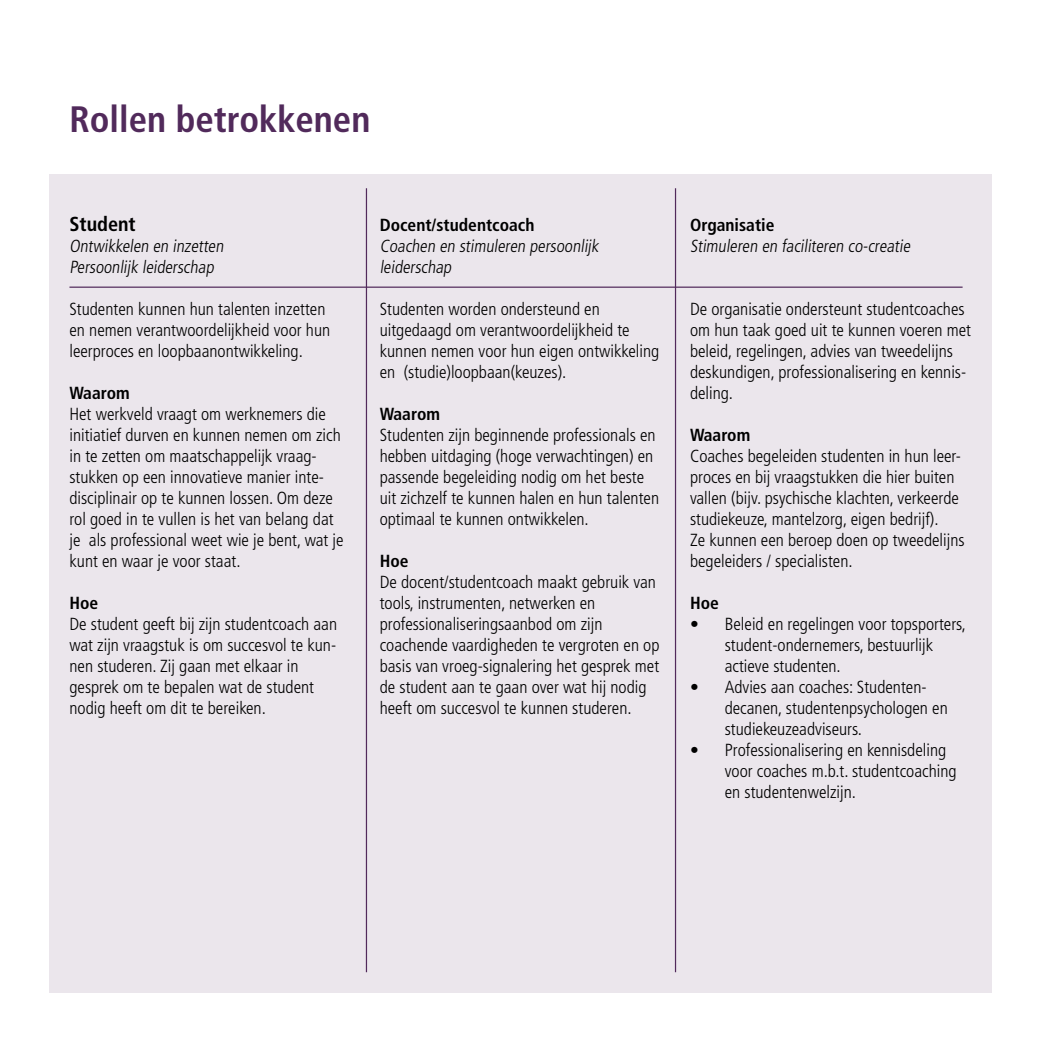
<style>
.page{position:relative;width:1042px;height:1042px;background:#fff}
.page>*{position:absolute;margin:0;border:0;box-sizing:border-box;transform-origin:0 0}
.t1{font:700 36.75px "Fontys Frutiger Cn";color:#512a5b}
.t2{font:700 20.3px "Fontys Frutiger Cn";color:#000}
.t3{font:300 17.5px/21px "Fontys Frutiger Cn";color:#000}
.t4{font:700 17.5px "Fontys Frutiger Cn";color:#000}
</style>
<div class="page">
<div style="left:50px;top:174px;width:942px;height:818px;background:#ebe6ec"></div>
<hr style="left:69px;top:286px;width:893px;height:2px;background:#512a5b">
<hr style="left:366px;top:188px;width:1px;height:784px;background:#512a5b">
<hr style="left:675px;top:188px;width:1px;height:784px;background:#512a5b">
<h1 class="t1" style="left:69px;top:97px;width:302px">Rollen betrokkenen</h1>
<p class="t2" style="left:69px;top:212px;width:68px">Student</p>
<p class="t3" style="left:69px;top:236px;width:158px">Ontwikkelen en inzetten<br>Persoonlijk leiderschap</p>
<p class="t3" style="left:69px;top:299px;width:262px">Studenten kunnen hun talenten inzetten en nemen verantwoordelijkheid voor hun leerproces en loopbaanontwikkeling.</p>
<p class="t4" style="left:69px;top:383px;width:62px">Waarom</p>
<p class="t3" style="left:69px;top:404px;width:276px">Het werkveld vraagt om werknemers die initiatief durven en kunnen nemen om zich in te zetten om maatschappelijk vraag&shy;stukken op een innovatieve manier inte&shy;disciplinair op te kunnen lossen. Om deze rol goed in te vullen is het van belang dat je als professional weet wie je bent, wat je kunt en waar je voor staat.</p>
<p class="t4" style="left:69px;top:593px;width:30px">Hoe</p>
<p class="t3" style="left:69px;top:614px;width:269px">De student geeft bij zijn studentcoach aan wat zijn vraagstuk is om succesvol te kun&shy;nen studeren. Zij gaan met elkaar in gesprek om te bepalen wat de student nodig heeft om dit te bereiken.</p>
<p class="t4" style="left:380px;top:215px;width:156px">Docent/studentcoach</p>
<p class="t3" style="left:380px;top:236px;width:223px">Coachen en stimuleren persoonlijk leiderschap</p>
<p class="t3" style="left:380px;top:299px;width:281px">Studenten worden ondersteund en uitgedaagd om verantwoordelijkheid te kunnen nemen voor hun eigen ontwikkeling en (studie)loopbaan(keuzes).</p>
<p class="t4" style="left:380px;top:404px;width:62px">Waarom</p>
<p class="t3" style="left:380px;top:425px;width:281px">Studenten zijn beginnende professionals en hebben uitdaging (hoge verwachtingen) en passende begeleiding nodig om het beste uit zichzelf te kunnen halen en hun talenten optimaal te kunnen ontwikkelen.</p>
<p class="t4" style="left:380px;top:551px;width:30px">Hoe</p>
<p class="t3" style="left:380px;top:572px;width:281px">De docent/studentcoach maakt gebruik van tools, instrumenten, netwerken en professionaliseringsaanbod om zijn coachende vaardigheden te vergroten en op basis van vroeg-signalering het gesprek met de student aan te gaan over wat hij nodig heeft om succesvol te kunnen studeren.</p>
<p class="t4" style="left:690px;top:215px;width:86px">Organisatie</p>
<p class="t3" style="left:690px;top:236px;width:224px">Stimuleren en faciliteren co-creatie</p>
<p class="t3" style="left:690px;top:299px;width:282px">De organisatie ondersteunt studentcoaches om hun taak goed uit te kunnen voeren met beleid, regelingen, advies van tweedelijns deskundigen, professionalisering en kennis&shy;deling.</p>
<p class="t4" style="left:690px;top:425px;width:62px">Waarom</p>
<p class="t3" style="left:690px;top:446px;width:276px">Coaches begeleiden studenten in hun leer&shy;proces en bij vraagstukken die hier buiten vallen (bijv. psychische klachten, verkeerde studiekeuze, mantelzorg, eigen bedrijf).<br>Ze kunnen een beroep doen op tweedelijns begeleiders / specialisten.</p>
<p class="t4" style="left:690px;top:593px;width:30px">Hoe</p>
<p class="t3" style="left:725px;top:614px;width:243px;text-indent:-35px">• Beleid en regelingen voor topsporters, student-ondernemers, bestuurlijk actieve studenten.</p>
<p class="t3" style="left:725px;top:677px;width:224px;text-indent:-35px">• Advies aan coaches: Studenten&shy;decanen, studentenpsychologen en studiekeuzeadviseurs.</p>
<p class="t3" style="left:725px;top:740px;width:233px;text-indent:-35px">• Professionalisering en kennisdeling voor coaches m.b.t. studentcoaching en studentenwelzijn.</p>
</div>
